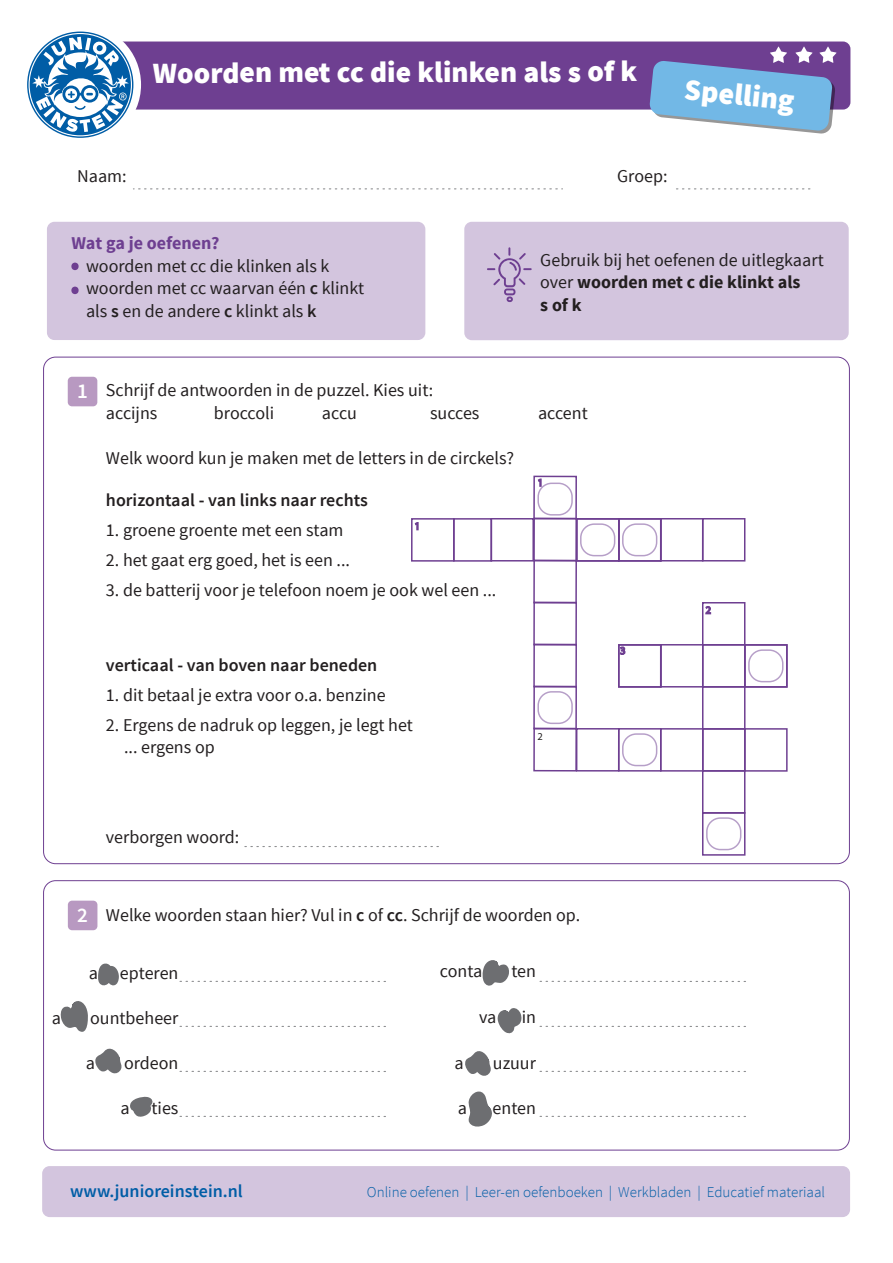
<style>
.page{position:relative;width:893px;height:1263px;background:#fff}
.page>*{position:absolute;margin:0;border:0;box-sizing:border-box;transform-origin:0 0}
.t1{font:900 30px "Source Sans Pro";color:#fff}
.t2{font:900 29.25px "Source Sans Pro";letter-spacing:-.005em;color:#fff}
.t3{font:600 21px "Source Sans Pro";color:#fff}
.t4{font:18px/22.5px "Source Sans Pro";color:#231f20}
.t5{font:600 18px "Source Sans Pro";color:#231f20}
.t6{font:600 18px "Source Sans Pro";color:#005da6}
.t7{font:700 18px "Source Sans Pro";color:#6e3f91}
.t8{font:300 15px "Source Sans Pro";color:#005da6}
.t9{font:10.5px "Myriad Pro";color:#231f20}
.s1{font-weight:600}
.s2{font-weight:700}
.s3{font-weight:600;font-size:21px;color:#fff}
</style>
<div class="page">
<div style="left:43px;top:42px;width:807px;height:68px;background:#6e3f91;border-radius:7px"></div>
<div style="left:20px;top:24px;width:121px;height:121px;background:#fff;border-radius:50%"></div>
<svg style="left:27px;top:32px;width:106px;height:106px"></svg>
<svg style="left:133px;top:188px;width:430px;height:1px"></svg>
<svg style="left:676px;top:188px;width:135px;height:1px"></svg>
<svg style="left:649px;top:47px;width:187px;height:87px"></svg>
<div style="left:42px;top:1166px;width:808px;height:51px;background:#d3c5de;border-radius:7px"></div>
<div style="left:47px;top:222px;width:378px;height:118px;background:#d3c5de;border-radius:7px"></div>
<div style="left:464px;top:222px;width:385px;height:118px;background:#d3c5de;border-radius:7px"></div>
<svg style="left:487px;top:247px;width:45px;height:55px"></svg>
<div style="left:68px;top:901px;width:29px;height:29px;background:#b899c1;border-radius:4px"></div>
<svg style="left:71px;top:263px;width:8px;height:7px"></svg>
<svg style="left:71px;top:287px;width:8px;height:7px"></svg>
<svg style="left:180px;top:981px;width:206px;height:1px"></svg>
<svg style="left:98px;top:963px;width:21px;height:23px"></svg>
<svg style="left:60px;top:1001px;width:28px;height:31px"></svg>
<svg style="left:95px;top:1048px;width:27px;height:26px"></svg>
<svg style="left:130px;top:1096px;width:23px;height:21px"></svg>
<svg style="left:180px;top:1026px;width:206px;height:1px"></svg>
<svg style="left:180px;top:1071px;width:206px;height:1px"></svg>
<svg style="left:180px;top:1116px;width:206px;height:1px"></svg>
<svg style="left:540px;top:981px;width:206px;height:1px"></svg>
<svg style="left:497px;top:1008px;width:25px;height:26px"></svg>
<svg style="left:465px;top:1051px;width:26px;height:25px"></svg>
<svg style="left:468px;top:1091px;width:24px;height:36px"></svg>
<svg style="left:540px;top:1026px;width:206px;height:1px"></svg>
<svg style="left:540px;top:1071px;width:206px;height:1px"></svg>
<svg style="left:540px;top:1116px;width:206px;height:1px"></svg>
<svg style="left:482px;top:960px;width:27px;height:26px"></svg>
<div style="left:68px;top:377px;width:29px;height:29px;background:#b899c1;border-radius:4px"></div>
<div style="left:537px;top:483px;width:36px;height:33px;border:2px solid #6e3f91;border-radius:13px"></div>
<div style="left:533px;top:476px;width:44px;height:43px;border:2px solid #6e3f91"></div>
<div style="left:533px;top:518px;width:44px;height:43px;border:2px solid #6e3f91"></div>
<div style="left:533px;top:560px;width:44px;height:43px;border:2px solid #6e3f91"></div>
<div style="left:533px;top:602px;width:44px;height:43px;border:2px solid #6e3f91"></div>
<div style="left:533px;top:644px;width:44px;height:43px;border:2px solid #6e3f91"></div>
<div style="left:533px;top:686px;width:44px;height:43px;border:2px solid #6e3f91"></div>
<div style="left:533px;top:728px;width:44px;height:43px;border:2px solid #6e3f91"></div>
<svg style="left:245px;top:846px;width:194px;height:1px"></svg>
<div style="left:453px;top:518px;width:39px;height:44px;border:2px solid #6e3f91"></div>
<div style="left:411px;top:518px;width:44px;height:44px;border:2px solid #6e3f91"></div>
<div style="left:490px;top:518px;width:44px;height:43px;border:2px solid #6e3f91"></div>
<div style="left:660px;top:518px;width:43px;height:43px;border:2px solid #6e3f91"></div>
<div style="left:702px;top:518px;width:43px;height:43px;border:2px solid #6e3f91"></div>
<div style="left:576px;top:728px;width:43px;height:43px;border:2px solid #6e3f91"></div>
<div style="left:618px;top:728px;width:43px;height:44px;border:2px solid #6e3f91"></div>
<div style="left:660px;top:728px;width:44px;height:44px;border:2px solid #6e3f91"></div>
<div style="left:702px;top:728px;width:44px;height:44px;border:2px solid #6e3f91"></div>
<div style="left:702px;top:602px;width:43px;height:43px;border:2px solid #6e3f91"></div>
<div style="left:702px;top:644px;width:43px;height:44px;border:2px solid #6e3f91"></div>
<div style="left:702px;top:686px;width:43px;height:44px;border:2px solid #6e3f91"></div>
<div style="left:702px;top:770px;width:43px;height:44px;border:2px solid #6e3f91"></div>
<div style="left:702px;top:812px;width:43px;height:44px;border:2px solid #6e3f91"></div>
<div style="left:660px;top:644px;width:43px;height:43px;border:2px solid #6e3f91"></div>
<svg style="left:414px;top:522px;width:5px;height:9px"></svg>
<svg style="left:704px;top:605px;width:8px;height:10px"></svg>
<div style="left:576px;top:518px;width:44px;height:44px;border:2px solid #6e3f91"></div>
<div style="left:618px;top:518px;width:44px;height:44px;border:2px solid #6e3f91"></div>
<div style="left:744px;top:644px;width:44px;height:44px;border:2px solid #6e3f91"></div>
<div style="left:618px;top:644px;width:44px;height:44px;border:2px solid #6e3f91"></div>
<svg style="left:618px;top:646px;width:8px;height:10px"></svg>
<div style="left:537px;top:691px;width:36px;height:33px;border:2px solid #6e3f91;border-radius:14px"></div>
<div style="left:622px;top:733px;width:35px;height:33px;border:2px solid #6e3f91;border-radius:14px"></div>
<div style="left:706px;top:817px;width:35px;height:33px;border:2px solid #6e3f91;border-radius:14px"></div>
<div style="left:744px;top:728px;width:44px;height:44px;border:2px solid #6e3f91"></div>
<svg style="left:537px;top:478px;width:5px;height:10px"></svg>
<div style="left:748px;top:649px;width:35px;height:33px;border:2px solid #6e3f91;border-radius:14px"></div>
<div style="left:580px;top:523px;width:35px;height:33px;border:2px solid #6e3f91;border-radius:14px"></div>
<div style="left:622px;top:523px;width:35px;height:33px;border:2px solid #6e3f91;border-radius:14px"></div>
<h2 class="t2" style="left:153px;top:53px;width:486px">Woorden met cc die klinken als s of k</h2>
<h1 class="t1" style="left:687px;top:70px;width:112px;rotate:6deg">Spelling</h1>
<p class="t4" style="left:77px;top:165px;width:51px">Naam:</p>
<p class="t4" style="left:617px;top:165px;width:52px">Groep:</p>
<p class="t7" style="left:72px;top:232px;width:149px">Wat ga je oefenen?</p>
<p class="t4" style="left:86px;top:255px;width:280px">woorden met cc die klinken als k woorden met cc waarvan één <span class="s1">c</span> klinkt als <span class="s1">s</span> en de andere <span class="s1">c</span> klinkt als <span class="s1">k</span></p>
<p class="t4" style="left:540px;top:249px;width:285px">Gebruik bij het oefenen de uitlegkaart over <span class="s2">woorden met c die klinkt als<br>s of k</span></p>
<p class="t4" style="left:106px;top:379px;width:329px;text-indent:-29px"><span class="s3">1</span> Schrijf de antwoorden in de puzzel. Kies uit: accijns</p>
<p class="t4" style="left:214px;top:402px;width:62px">broccoli</p>
<p class="t4" style="left:322px;top:402px;width:37px">accu</p>
<p class="t4" style="left:430px;top:402px;width:51px">succes</p>
<p class="t4" style="left:538px;top:402px;width:51px">accent</p>
<p class="t4" style="left:106px;top:447px;width:410px">Welk woord kun je maken met de letters in de circkels?</p>
<p class="t5" style="left:106px;top:488px;width:264px">horizontaal - van links naar rechts</p>
<p class="t4" style="left:106px;top:519px;width:239px">1. groene groente met een stam</p>
<p class="t4" style="left:106px;top:549px;width:246px">2. het gaat erg goed, het is een ...</p>
<p class="t4" style="left:106px;top:579px;width:392px">3. de batterij voor je telefoon noem je ook wel een ...</p>
<p class="t5" style="left:106px;top:653px;width:273px">verticaal - van boven naar beneden</p>
<p class="t4" style="left:106px;top:684px;width:281px">1. dit betaal je extra voor o.a. benzine</p>
<p class="t4" style="left:124px;top:714px;width:290px;text-indent:-18px">2. Ergens de nadruk op leggen, je legt het ... ergens op</p>
<p class="t9" style="left:538px;top:730px;width:7px">2</p>
<p class="t4" style="left:106px;top:826px;width:135px">verborgen woord:</p>
<p class="t3" style="left:77px;top:902px;width:12px">2</p>
<p class="t4" style="left:106px;top:904px;width:476px">Welke woorden staan hier? Vul in <span class="s1">c</span> of <span class="s1">cc</span>. Schrijf de woorden op.</p>
<p class="t4" style="left:89px;top:962px;width:91px">a epteren</p>
<p class="t4" style="left:52px;top:1007px;width:11px">a</p>
<p class="t4" style="left:90px;top:1007px;width:90px">ountbeheer</p>
<p class="t4" style="left:86px;top:1052px;width:11px">a</p>
<p class="t4" style="left:124px;top:1052px;width:56px">ordeon</p>
<p class="t4" style="left:120px;top:1097px;width:60px">a ties</p>
<p class="t4" style="left:440px;top:960px;width:44px">conta</p>
<p class="t4" style="left:511px;top:960px;width:26px">ten</p>
<p class="t4" style="left:479px;top:1006px;width:19px">va</p>
<p class="t4" style="left:522px;top:1006px;width:16px">in</p>
<p class="t4" style="left:455px;top:1052px;width:11px">a</p>
<p class="t4" style="left:493px;top:1052px;width:45px">uzuur</p>
<p class="t4" style="left:458px;top:1097px;width:11px">a</p>
<p class="t4" style="left:493px;top:1097px;width:45px">enten</p>
<p class="t6" style="left:70px;top:1180px;width:174px">www.junioreinstein.nl</p>
<p class="t8" style="left:367px;top:1183px;width:460px">Online oefenen | Leer-en oefenboeken | Werkbladen | Educatief materiaal</p>
</div>
